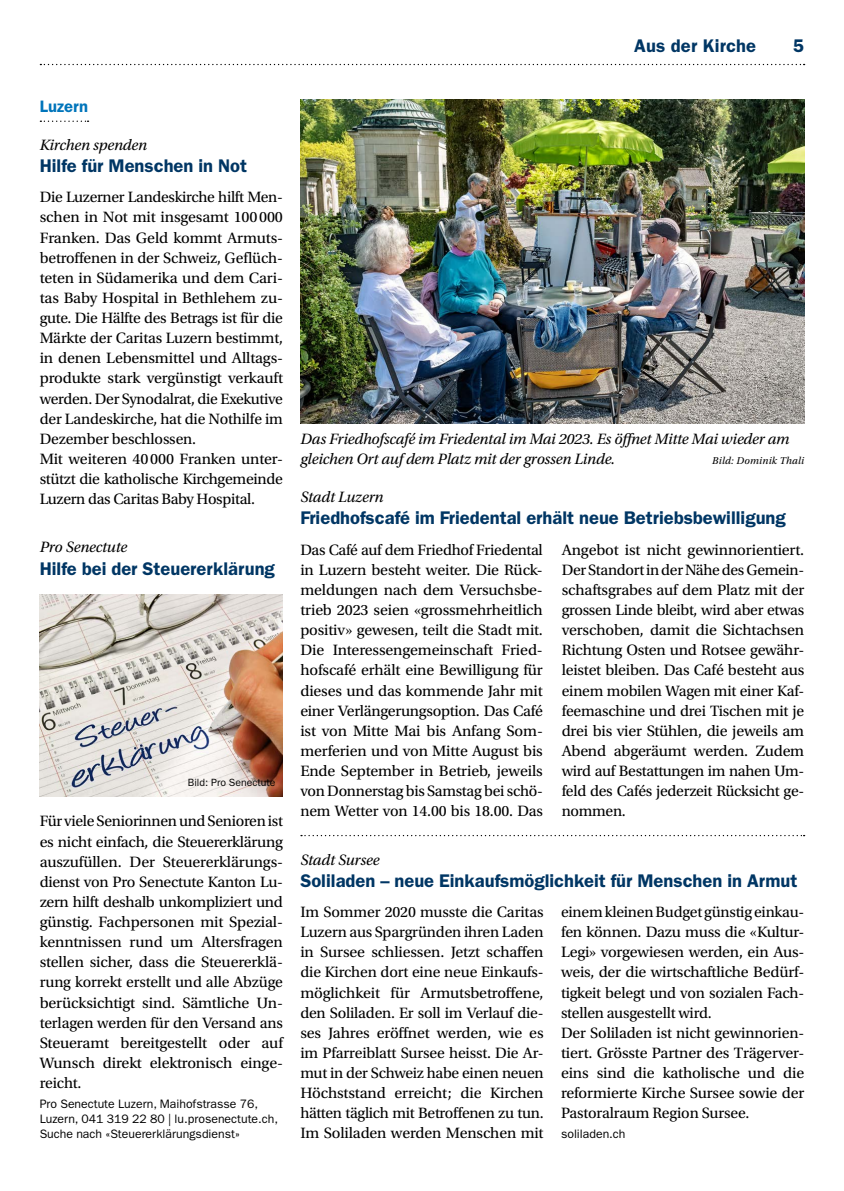
<style>
.page{position:relative;width:844px;height:1191px;background:#fff}
.page>*{position:absolute;margin:0;border:0;box-sizing:border-box;transform-origin:0 0}
.t1{font:600 18.38px "ITC Franklin Gothic Std";color:#003664}
.t2{font:600 16.62px "ITC Franklin Gothic Std";letter-spacing:.005em;color:#0075bb}
.t3{font:15.75px/20.1px "Utopia Std";letter-spacing:-.015em;color:#000;text-align:justify}
.t4{font:italic 15.75px/20.1px "Utopia Std";letter-spacing:-.01em;color:#000}
.t5{font:12.25px/15px "ITC Franklin Gothic Std";color:#000}
.t6{font:10.5px "ITC Franklin Gothic Std";color:#000}
.t7{font:italic 10.5px "Utopia Std";letter-spacing:.02em;color:#000}
</style>
<div class="page">
<img style="left:40px;top:595px;width:243px;height:201px">
<svg style="left:40px;top:121px;width:48px;height:1px"></svg>
<img style="left:300px;top:99px;width:504px;height:325px">
<svg style="left:301px;top:835px;width:503px;height:1px"></svg>
<svg style="left:40px;top:64px;width:764px;height:1px"></svg>
<p class="t1" style="left:634px;top:35px;width:123px">Aus der Kirche</p>
<p class="t1" style="left:793px;top:35px;width:13px">5</p>
<p class="t2" style="left:40px;top:96px;width:50px">Luzern</p>
<p class="t4" style="left:40px;top:135px;width:109px">Kirchen spenden</p>
<p class="t1" style="left:40px;top:155px;width:209px">Hilfe für Menschen in Not</p>
<p class="t3" style="left:40px;top:187px;width:245px;text-align:left">Die Luzerner Landeskirche hilft Men&shy;schen in Not mit insgesamt 100000<br>Franken. Das Geld kommt Armuts&shy;betroffenen in der Schweiz, Geflüch&shy;teten in Südamerika und dem Cari&shy;tas Baby Hospital in Bethlehem zu&shy;gute. Die Hälfte des Betrags ist für die Märkte der Caritas Luzern bestimmt, in denen Lebensmittel und Alltags&shy;produkte stark vergünstigt verkauft werden. Der Synodalrat, die Exekutive der Landeskirche, hat die Nothilfe im Dezember beschlossen.<br>Mit weiteren 40000 Franken unter&shy;stützt die katholische Kirchgemeinde Luzern das Caritas Baby Hospital.</p>
<p class="t4" style="left:40px;top:537px;width:89px">Pro Senectute</p>
<p class="t1" style="left:40px;top:557px;width:237px">Hilfe bei der Steuererklärung</p>
<p class="t6" style="left:188px;top:776px;width:89px">Bild: Pro Senectute</p>
<p class="t3" style="left:40px;top:811px;width:245px">Für viele Seniorinnen und Senioren ist es nicht einfach, die Steuererklärung auszufüllen. Der Steuererklärungs&shy;dienst von Pro Senectute Kanton Lu&shy;zern hilft deshalb unkompliziert und günstig. Fachpersonen mit Spezial&shy;kenntnissen rund um Altersfragen stellen sicher, dass die Steuererklä&shy;rung korrekt erstellt und alle Abzüge berücksichtigt sind. Sämtliche Un&shy;terlagen werden für den Versand ans Steueramt bereitgestellt oder auf Wunsch direkt elektronisch einge&shy;reicht.</p>
<p class="t5" style="left:40px;top:1096px;width:240px">Pro Senectute Luzern, Maihofstrasse 76,<br>Luzern, 041 319 22 80 | lu.prosenectute.ch,<br>Suche nach «Steuererklärungsdienst»</p>
<p class="t4" style="left:300px;top:429px;width:490px">Das Friedhofscafé im Friedental im Mai 2023. Es öffnet Mitte Mai wieder am gleichen Ort auf dem Platz mit der grossen Linde.</p>
<p class="t7" style="left:712px;top:455px;width:93px">Bild: Dominik Thali</p>
<p class="t4" style="left:300px;top:487px;width:85px">Stadt Luzern</p>
<p class="t1" style="left:300px;top:507px;width:487px">Friedhofscafé im Friedental erhält neue Betriebsbewilligung</p>
<p class="t3" style="left:300px;top:539px;width:244px">Das Café auf dem Friedhof Friedental in Luzern besteht weiter. Die Rück&shy;meldungen nach dem Versuchsbe&shy;trieb 2023 seien «grossmehrheitlich positiv» gewesen, teilt die Stadt mit.<br>Die Interessengemeinschaft Fried&shy;hofscafé erhält eine Bewilligung für dieses und das kommende Jahr mit einer Verlängerungsoption. Das Café ist von Mitte Mai bis Anfang Som&shy;merferien und von Mitte August bis Ende September in Betrieb, jeweils von Donnerstag bis Samstag bei schö&shy;nem Wetter von 14.00 bis 18.00. Das</p>
<p class="t3" style="left:561px;top:539px;width:244px">Angebot ist nicht gewinnorientiert.<br>Der Standort in der Nähe des Gemein&shy;schaftsgrabes auf dem Platz mit der grossen Linde bleibt, wird aber etwas verschoben, damit die Sichtachsen Richtung Osten und Rotsee gewähr&shy;leistet bleiben. Das Café besteht aus einem mobilen Wagen mit einer Kaf&shy;feemaschine und drei Tischen mit je drei bis vier Stühlen, die jeweils am Abend abgeräumt werden. Zudem wird auf Bestattungen im nahen Um&shy;feld des Cafés jederzeit Rücksicht ge&shy;nommen.</p>
<p class="t4" style="left:300px;top:849px;width:81px">Stadt Sursee</p>
<p class="t1" style="left:300px;top:869px;width:498px">Soliladen – neue Einkaufsmöglichkeit für Menschen in Armut</p>
<p class="t3" style="left:300px;top:902px;width:245px">Im Sommer 2020 musste die Caritas Luzern aus Spargründen ihren Laden in Sursee schliessen. Jetzt schaffen die Kirchen dort eine neue Einkaufs&shy;möglichkeit für Armutsbetroffene, den Soliladen. Er soll im Verlauf die&shy;ses Jahres eröffnet werden, wie es im Pfarreiblatt Sursee heisst. Die Ar&shy;mut in der Schweiz habe einen neuen Höchststand erreicht; die Kirchen hätten täglich mit Betroffenen zu tun.<br>Im Soliladen werden Menschen mit</p>
<p class="t3" style="left:561px;top:902px;width:245px;text-align:left">einem kleinen Budget günstig einkau&shy;fen können. Dazu muss die «Kultur-Legi» vorgewiesen werden, ein Aus&shy;weis, der die wirtschaftliche Bedürf&shy;tigkeit belegt und von sozialen Fach&shy;stellen ausgestellt wird.<br>Der Soliladen ist nicht gewinnorien&shy;tiert. Grösste Partner des Trägerver&shy;eins sind die katholische und die reformierte Kirche Sursee sowie der Pastoralraum Region Sursee.</p>
<p class="t5" style="left:561px;top:1126px;width:66px">soliladen.ch</p>
</div>
